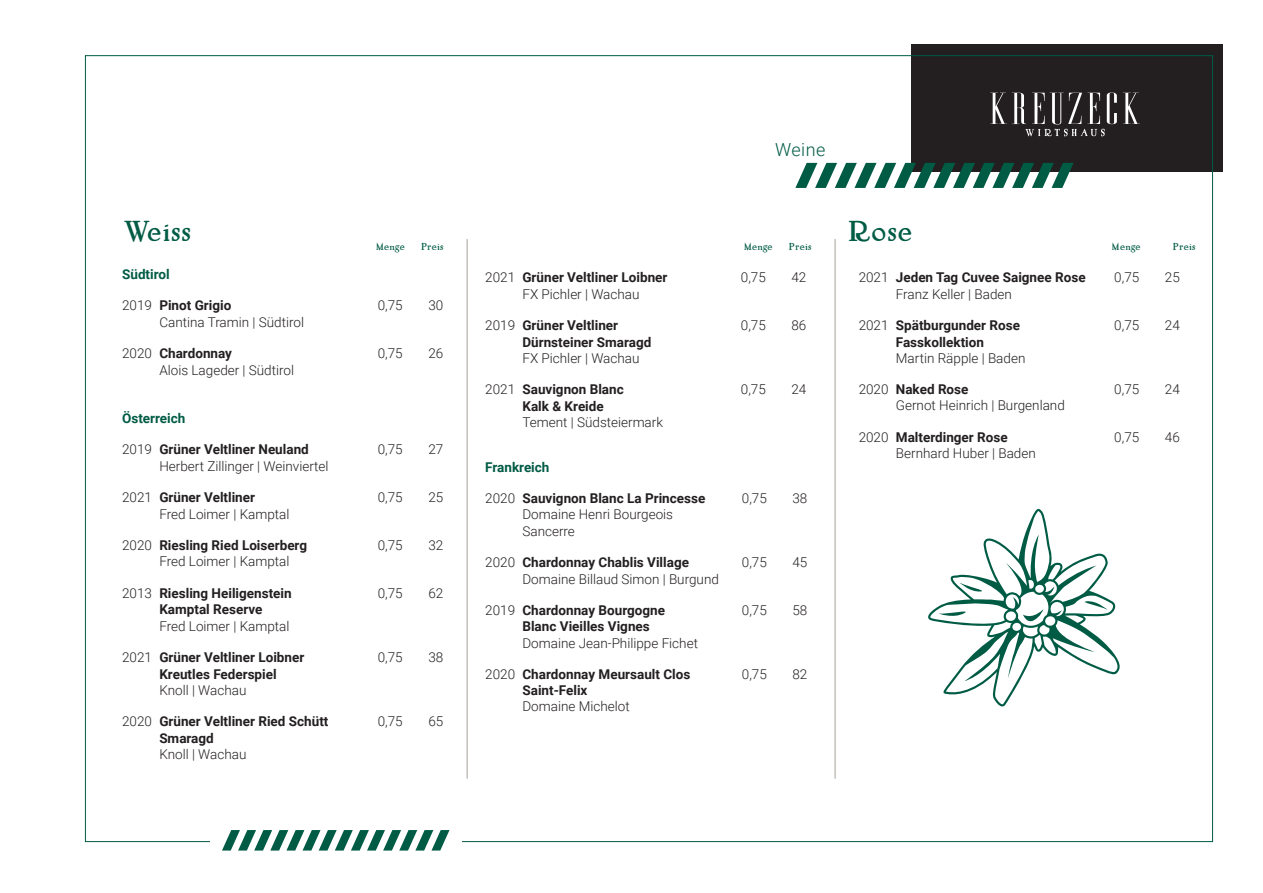
<style>
.page{position:relative;width:1263px;height:893px;background:#fff}
.page>*{position:absolute;margin:0;border:0;box-sizing:border-box;transform-origin:0 0}
.t1{font:30px "Misty Medow";letter-spacing:.03em;color:#005b45}
.t2{font:300 18px "Roboto";letter-spacing:.03em;color:#005b45}
.t3{font:300 13.5px/16.5px "Roboto";color:#231f20}
.t4{font:700 13.5px/16.5px "Roboto";color:#231f20}
.t5{font:700 13.5px "Roboto";color:#005b45}
.t6{font:10.5px "Misty Medow";letter-spacing:.03em;color:#005b45}
.s1{font-weight:700}
</style>
<div class="page">
<div style="left:911px;top:45px;width:311px;height:127px;background:#231f20"></div>
<svg style="left:1123px;top:93px;width:17px;height:31px"></svg>
<svg style="left:990px;top:92px;width:127px;height:44px"></svg>
<svg style="left:795px;top:163px;width:278px;height:25px"></svg>
<svg style="left:222px;top:830px;width:227px;height:20px"></svg>
<svg style="left:928px;top:509px;width:192px;height:197px"></svg>
<hr style="left:467px;top:239px;width:1px;height:540px;background:#a8a199">
<hr style="left:835px;top:239px;width:1px;height:540px;background:#a8a199">
<p class="t1" style="left:124px;top:212px;width:69px">Weiss</p>
<p class="t5" style="left:122px;top:265px;width:49px">Südtirol</p>
<p class="t3" style="left:122px;top:297px;width:31px">2019</p>
<p class="t4" style="left:159px;top:297px;width:74px">Pinot Grigio</p>
<p class="t3" style="left:159px;top:313px;width:146px">Cantina Tramin | Südtirol</p>
<p class="t3" style="left:122px;top:345px;width:31px">2020</p>
<p class="t4" style="left:159px;top:345px;width:74px">Chardonnay</p>
<p class="t3" style="left:159px;top:361px;width:136px">Alois Lageder | Südtirol</p>
<p class="t6" style="left:376px;top:240px;width:30px">Menge</p>
<p class="t6" style="left:421px;top:240px;width:24px">Preis</p>
<p class="t3" style="left:378px;top:297px;width:27px">0,75</p>
<p class="t3" style="left:428px;top:297px;width:16px">30</p>
<p class="t3" style="left:378px;top:345px;width:27px">0,75</p>
<p class="t3" style="left:428px;top:345px;width:16px">26</p>
<p class="t5" style="left:122px;top:408px;width:65px">Österreich</p>
<p class="t3" style="left:122px;top:441px;width:31px">2019</p>
<p class="t3" style="left:159px;top:441px;width:171px"><span class="s1">Grüner Veltliner Neuland<br></span>Herbert Zillinger | Weinviertel</p>
<p class="t3" style="left:378px;top:441px;width:27px">0,75</p>
<p class="t3" style="left:428px;top:441px;width:16px">27</p>
<p class="t3" style="left:122px;top:488px;width:31px">2021</p>
<p class="t4" style="left:159px;top:488px;width:97px">Grüner Veltliner</p>
<p class="t3" style="left:159px;top:505px;width:132px">Fred Loimer | Kamptal</p>
<p class="t3" style="left:378px;top:488px;width:27px">0,75</p>
<p class="t3" style="left:428px;top:488px;width:16px">25</p>
<p class="t3" style="left:122px;top:536px;width:31px">2020</p>
<p class="t4" style="left:159px;top:536px;width:149px">Riesling Ried Loiserberg</p>
<p class="t3" style="left:159px;top:553px;width:132px">Fred Loimer | Kamptal</p>
<p class="t3" style="left:122px;top:584px;width:31px">2013</p>
<p class="t4" style="left:159px;top:584px;width:134px">Riesling Heiligenstein</p>
<p class="t4" style="left:159px;top:601px;width:105px">Kamptal Reserve</p>
<p class="t3" style="left:159px;top:617px;width:132px">Fred Loimer | Kamptal</p>
<p class="t3" style="left:122px;top:649px;width:31px">2021</p>
<p class="t4" style="left:159px;top:649px;width:147px">Grüner Veltliner Loibner</p>
<p class="t4" style="left:159px;top:665px;width:119px">Kreutles Federspiel</p>
<p class="t3" style="left:159px;top:681px;width:89px">Knoll | Wachau</p>
<p class="t3" style="left:122px;top:713px;width:31px">2020</p>
<p class="t4" style="left:159px;top:713px;width:171px">Grüner Veltliner Ried Schütt<br>Smaragd</p>
<p class="t3" style="left:159px;top:746px;width:89px">Knoll | Wachau</p>
<p class="t3" style="left:378px;top:536px;width:27px">0,75</p>
<p class="t3" style="left:428px;top:536px;width:16px">32</p>
<p class="t3" style="left:378px;top:584px;width:27px">0,75</p>
<p class="t3" style="left:428px;top:584px;width:16px">62</p>
<p class="t3" style="left:378px;top:649px;width:27px">0,75</p>
<p class="t3" style="left:428px;top:649px;width:16px">38</p>
<p class="t3" style="left:378px;top:713px;width:27px">0,75</p>
<p class="t3" style="left:428px;top:713px;width:16px">65</p>
<p class="t2" style="left:775px;top:137px;width:52px">Weine</p>
<p class="t3" style="left:485px;top:269px;width:31px">2021</p>
<p class="t4" style="left:522px;top:269px;width:147px">Grüner Veltliner Loibner</p>
<p class="t3" style="left:522px;top:285px;width:119px">FX Pichler | Wachau</p>
<p class="t3" style="left:485px;top:317px;width:31px">2019</p>
<p class="t4" style="left:522px;top:317px;width:97px">Grüner Veltliner</p>
<p class="t4" style="left:522px;top:333px;width:130px">Dürnsteiner Smaragd</p>
<p class="t3" style="left:522px;top:349px;width:119px">FX Pichler | Wachau</p>
<p class="t3" style="left:485px;top:381px;width:31px">2021</p>
<p class="t4" style="left:522px;top:381px;width:103px">Sauvignon Blanc</p>
<p class="t4" style="left:522px;top:397px;width:83px">Kalk &amp; Kreide</p>
<p class="t3" style="left:522px;top:414px;width:142px">Tement | Südsteiermark</p>
<p class="t5" style="left:485px;top:457px;width:66px">Frankreich</p>
<p class="t3" style="left:485px;top:489px;width:31px">2020</p>
<p class="t4" style="left:522px;top:489px;width:184px">Sauvignon Blanc La Princesse</p>
<p class="t3" style="left:522px;top:506px;width:152px">Domaine Henri Bourgeois</p>
<p class="t3" style="left:522px;top:522px;width:54px">Sancerre</p>
<p class="t3" style="left:485px;top:554px;width:31px">2020</p>
<p class="t4" style="left:522px;top:554px;width:168px">Chardonnay Chablis Village</p>
<p class="t3" style="left:522px;top:570px;width:198px">Domaine Billaud Simon | Burgund</p>
<p class="t3" style="left:485px;top:602px;width:31px">2019</p>
<p class="t4" style="left:522px;top:602px;width:144px">Chardonnay Bourgogne</p>
<p class="t4" style="left:522px;top:618px;width:129px">Blanc Vieilles Vignes</p>
<p class="t3" style="left:522px;top:634px;width:177px">Domaine Jean-Philippe Fichet</p>
<p class="t3" style="left:485px;top:665px;width:31px">2020</p>
<p class="t4" style="left:522px;top:666px;width:169px">Chardonnay Meursault Clos<br>Saint-Felix</p>
<p class="t3" style="left:522px;top:698px;width:109px">Domaine Michelot</p>
<p class="t6" style="left:744px;top:240px;width:30px">Menge</p>
<p class="t6" style="left:789px;top:240px;width:24px">Preis</p>
<p class="t3" style="left:741px;top:269px;width:27px">0,75</p>
<p class="t3" style="left:791px;top:269px;width:16px">42</p>
<p class="t3" style="left:741px;top:317px;width:27px">0,75</p>
<p class="t3" style="left:791px;top:317px;width:16px">86</p>
<p class="t3" style="left:741px;top:381px;width:27px">0,75</p>
<p class="t3" style="left:791px;top:381px;width:16px">24</p>
<p class="t3" style="left:742px;top:489px;width:27px">0,75</p>
<p class="t3" style="left:792px;top:489px;width:16px">38</p>
<p class="t3" style="left:742px;top:554px;width:27px">0,75</p>
<p class="t3" style="left:792px;top:554px;width:16px">45</p>
<p class="t3" style="left:742px;top:602px;width:27px">0,75</p>
<p class="t3" style="left:792px;top:602px;width:16px">58</p>
<p class="t3" style="left:742px;top:665px;width:27px">0,75</p>
<p class="t3" style="left:792px;top:665px;width:16px">82</p>
<p class="t1" style="left:848px;top:212px;width:66px">Rose</p>
<p class="t3" style="left:859px;top:269px;width:31px">2021</p>
<p class="t4" style="left:896px;top:269px;width:191px">Jeden Tag Cuvee Saignee Rose</p>
<p class="t3" style="left:896px;top:285px;width:118px">Franz Keller | Baden</p>
<p class="t3" style="left:859px;top:317px;width:31px">2021</p>
<p class="t4" style="left:896px;top:317px;width:126px">Spätburgunder Rose</p>
<p class="t4" style="left:896px;top:333px;width:90px">Fasskollektion</p>
<p class="t3" style="left:896px;top:349px;width:131px">Martin Räpple | Baden</p>
<p class="t3" style="left:859px;top:381px;width:31px">2020</p>
<p class="t4" style="left:896px;top:381px;width:74px">Naked Rose</p>
<p class="t3" style="left:896px;top:397px;width:170px">Gernot Heinrich | Burgenland</p>
<p class="t3" style="left:859px;top:428px;width:31px">2020</p>
<p class="t4" style="left:896px;top:428px;width:113px">Malterdinger Rose</p>
<p class="t3" style="left:896px;top:444px;width:141px">Bernhard Huber | Baden</p>
<p class="t6" style="left:1112px;top:240px;width:30px">Menge</p>
<p class="t6" style="left:1173px;top:240px;width:24px">Preis</p>
<p class="t3" style="left:1114px;top:269px;width:27px">0,75</p>
<p class="t3" style="left:1165px;top:269px;width:16px">25</p>
<p class="t3" style="left:1114px;top:317px;width:27px">0,75</p>
<p class="t3" style="left:1165px;top:317px;width:16px">24</p>
<p class="t3" style="left:1114px;top:381px;width:27px">0,75</p>
<p class="t3" style="left:1165px;top:381px;width:16px">24</p>
<p class="t3" style="left:1114px;top:428px;width:27px">0,75</p>
<p class="t3" style="left:1165px;top:428px;width:16px">46</p>
</div>
